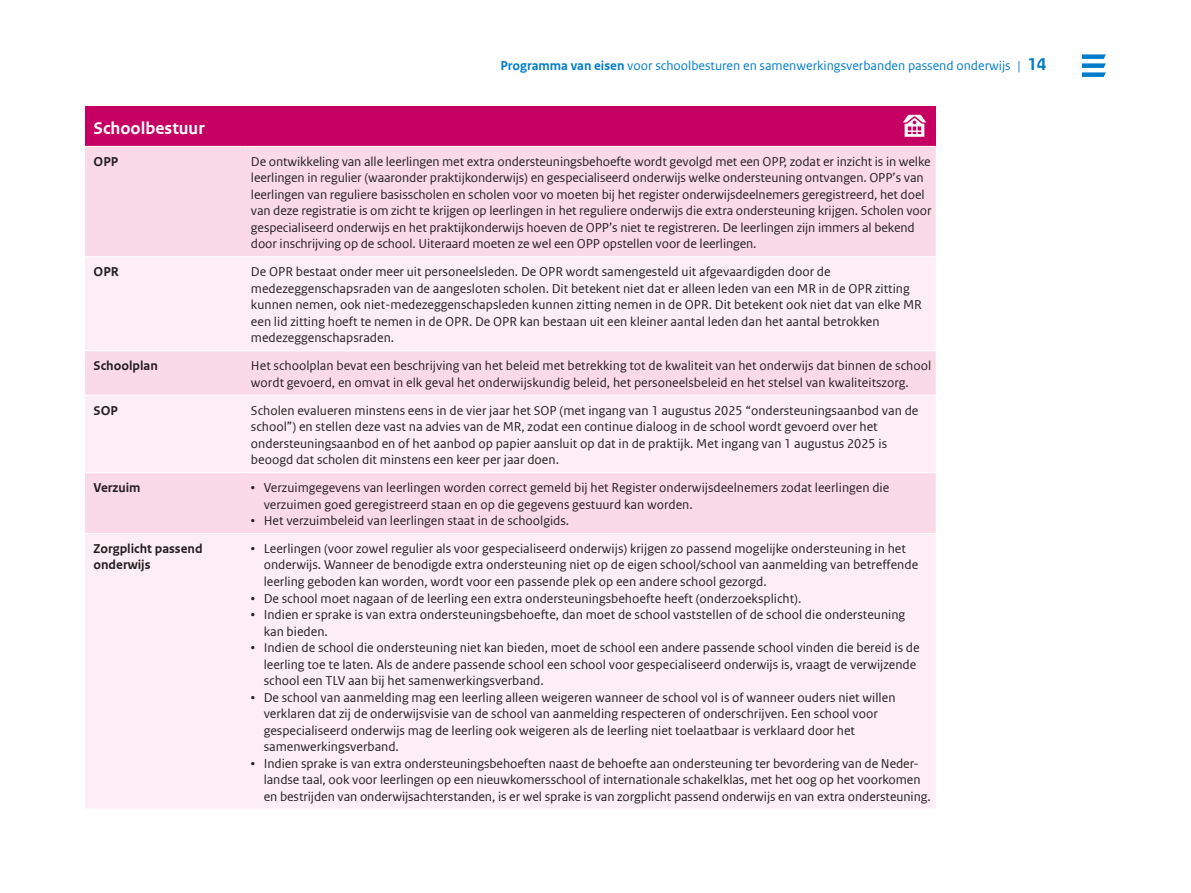
<style>
.page{position:relative;width:1191px;height:893px;background:#fff}
.page>*{position:absolute;margin:0;border:0;box-sizing:border-box;transform-origin:0 0}
.H4_Tabel_kop{font:700 18px "Rijksoverheid Sans Web Text";color:#fff}
.P_Tabel_body{font:13.5px/16.5px "Rijksoverheid Sans Web Text";color:#231f20}
.t1{font:13.5px "Rijksoverheid Sans Web Text";color:#007ccb}
.P_Tabel_kopjes_links{font:700 13.5px/16.5px "Rijksoverheid Sans Web Text";color:#231f20}
.s1{font-weight:700}
.s2{font-weight:700;font-size:18px}
.s3{font-size:14.85px}
</style>
<div class="page">
<svg style="left:1082px;top:54px;width:24px;height:23px"></svg>
<div style="left:85px;top:106px;width:850px;height:40px;background:#c60063"></div>
<div style="left:85px;top:147px;width:850px;height:109px;background:#fbdae8"></div>
<svg style="left:85px;top:257px;width:850px;height:552px;background:#fce9f1"></svg>
<hr style="left:85px;top:350px;width:157px;height:1px;background:#fff">
<hr style="left:242px;top:350px;width:693px;height:1px;background:#fff">
<hr style="left:85px;top:395px;width:157px;height:1px;background:#fff">
<hr style="left:242px;top:395px;width:693px;height:1px;background:#fff">
<hr style="left:85px;top:472px;width:157px;height:1px;background:#fff">
<hr style="left:242px;top:472px;width:693px;height:1px;background:#fff">
<hr style="left:85px;top:533px;width:157px;height:1px;background:#fff">
<hr style="left:242px;top:533px;width:693px;height:1px;background:#fff">
<svg style="left:903px;top:115px;width:23px;height:22px"></svg>
<p class="t1" style="left:500px;top:58px;width:547px"><span class="s1">Programma van eisen</span> voor schoolbesturen en samenwerkingsverbanden passend onderwijs | <span class="s2">14</span></p>
<h4 class="H4_Tabel_kop" style="left:94px;top:118px;width:113px">Schoolbestuur</h4>
<p class="P_Tabel_kopjes_links" style="left:94px;top:153px;width:26px">OPP</p>
<p class="P_Tabel_body" style="left:251px;top:153px;width:682px">De ontwikkeling van alle leerlingen met extra ondersteuningsbehoefte wordt gevolgd met een OPP, zodat er inzicht is in welke leerlingen in regulier (waaronder praktijkonderwijs) en gespecialiseerd onderwijs welke ondersteuning ontvangen. OPP’s van leerlingen van reguliere basisscholen en scholen voor vo moeten bij het register onderwijsdeelnemers geregistreerd, het doel van deze registratie is om zicht te krijgen op leerlingen in het reguliere onderwijs die extra ondersteuning krijgen. Scholen voor gespecialiseerd onderwijs en het praktijkonderwijs hoeven de OPP’s niet te registreren. De leerlingen zijn immers al bekend door inschrijving op de school. Uiteraard moeten ze wel een OPP opstellen voor de leerlingen.</p>
<p class="P_Tabel_kopjes_links" style="left:94px;top:264px;width:27px">OPR</p>
<p class="P_Tabel_body" style="left:251px;top:264px;width:672px">De OPR bestaat onder meer uit personeelsleden. De OPR wordt samengesteld uit afgevaardigden door de medezeggenschapsraden van de aangesloten scholen. Dit betekent niet dat er alleen leden van een MR in de OPR zitting kunnen nemen, ook niet-medezeggenschapsleden kunnen zitting nemen in de OPR. Dit betekent ook niet dat van elke MR een lid zitting hoeft te nemen in de OPR. De OPR kan bestaan uit een kleiner aantal leden dan het aantal betrokken medezeggenschapsraden.</p>
<p class="P_Tabel_kopjes_links" style="left:94px;top:358px;width:66px">Schoolplan</p>
<p class="P_Tabel_body" style="left:251px;top:357px;width:681px">Het schoolplan bevat een beschrijving van het beleid met betrekking tot de kwaliteit van het onderwijs dat binnen de school wordt gevoerd, en omvat in elk geval het onderwijskundig beleid, het personeelsbeleid en het stelsel van kwaliteitszorg.</p>
<p class="P_Tabel_kopjes_links" style="left:94px;top:402px;width:26px">SOP</p>
<p class="P_Tabel_body" style="left:251px;top:402px;width:669px">Scholen evalueren minstens eens in de vier jaar het SOP (met ingang van 1 augustus 2025 “ondersteuningsaanbod van de school”) en stellen deze vast na advies van de MR, zodat een continue dialoog in de school wordt gevoerd over het ondersteuningsaanbod en of het aanbod op papier aansluit op dat in de praktijk. Met ingang van 1 augustus 2025 is beoogd dat scholen dit minstens een keer per jaar doen.</p>
<p class="P_Tabel_kopjes_links" style="left:94px;top:479px;width:49px">Verzuim</p>
<p class="P_Tabel_body" style="left:264px;top:479px;width:627px;text-indent:-13px"><span class="s3">•</span> Verzuimgegevens van leerlingen worden correct gemeld bij het Register onderwijsdeelnemers zodat leerlingen die verzuimen goed geregistreerd staan en op die gegevens gestuurd kan worden.</p>
<p class="P_Tabel_body" style="left:251px;top:512px;width:320px"><span class="s3">•</span> Het verzuimbeleid van leerlingen staat in de schoolgids.</p>
<p class="P_Tabel_kopjes_links" style="left:94px;top:540px;width:110px">Zorgplicht passend onderwijs</p>
<p class="P_Tabel_body" style="left:264px;top:540px;width:656px;text-indent:-13px"><span class="s3">•</span> Leerlingen (voor zowel regulier als voor gespecialiseerd onderwijs) krijgen zo passend mogelijke ondersteuning in het onderwijs. Wanneer de benodigde extra ondersteuning niet op de eigen school/school van aanmelding van betreffende leerling geboden kan worden, wordt voor een passende plek op een andere school gezorgd.</p>
<p class="P_Tabel_body" style="left:251px;top:590px;width:552px"><span class="s3">•</span> De school moet nagaan of de leerling een extra ondersteuningsbehoefte heeft (onderzoeksplicht).</p>
<p class="P_Tabel_body" style="left:264px;top:606px;width:643px;text-indent:-13px"><span class="s3">•</span> Indien er sprake is van extra ondersteuningsbehoefte, dan moet de school vaststellen of de school die ondersteuning kan bieden.</p>
<p class="P_Tabel_body" style="left:264px;top:639px;width:657px;text-indent:-13px"><span class="s3">•</span> Indien de school die ondersteuning niet kan bieden, moet de school een andere passende school vinden die bereid is de leerling toe te laten. Als de andere passende school een school voor gespecialiseerd onderwijs is, vraagt de verwijzende school een TLV aan bij het samenwerkingsverband.</p>
<p class="P_Tabel_body" style="left:264px;top:689px;width:633px;text-indent:-13px"><span class="s3">•</span> De school van aanmelding mag een leerling alleen weigeren wanneer de school vol is of wanneer ouders niet willen verklaren dat zij de onderwijsvisie van de school van aanmelding respecteren of onderschrijven. Een school voor gespecialiseerd onderwijs mag de leerling ook weigeren als de leerling niet toelaatbaar is verklaard door het samenwerkingsverband.</p>
<p class="P_Tabel_body" style="left:264px;top:755px;width:668px;text-indent:-13px"><span class="s3">•</span> Indien sprake is van extra ondersteuningsbehoeften naast de behoefte aan ondersteuning ter bevordering van de Neder&shy;landse taal, ook voor leerlingen op een nieuwkomersschool of internationale schakelklas, met het oog op het voorkomen en bestrijden van onderwijsachterstanden, is er wel sprake is van zorgplicht passend onderwijs en van extra ondersteuning.</p>
</div>
